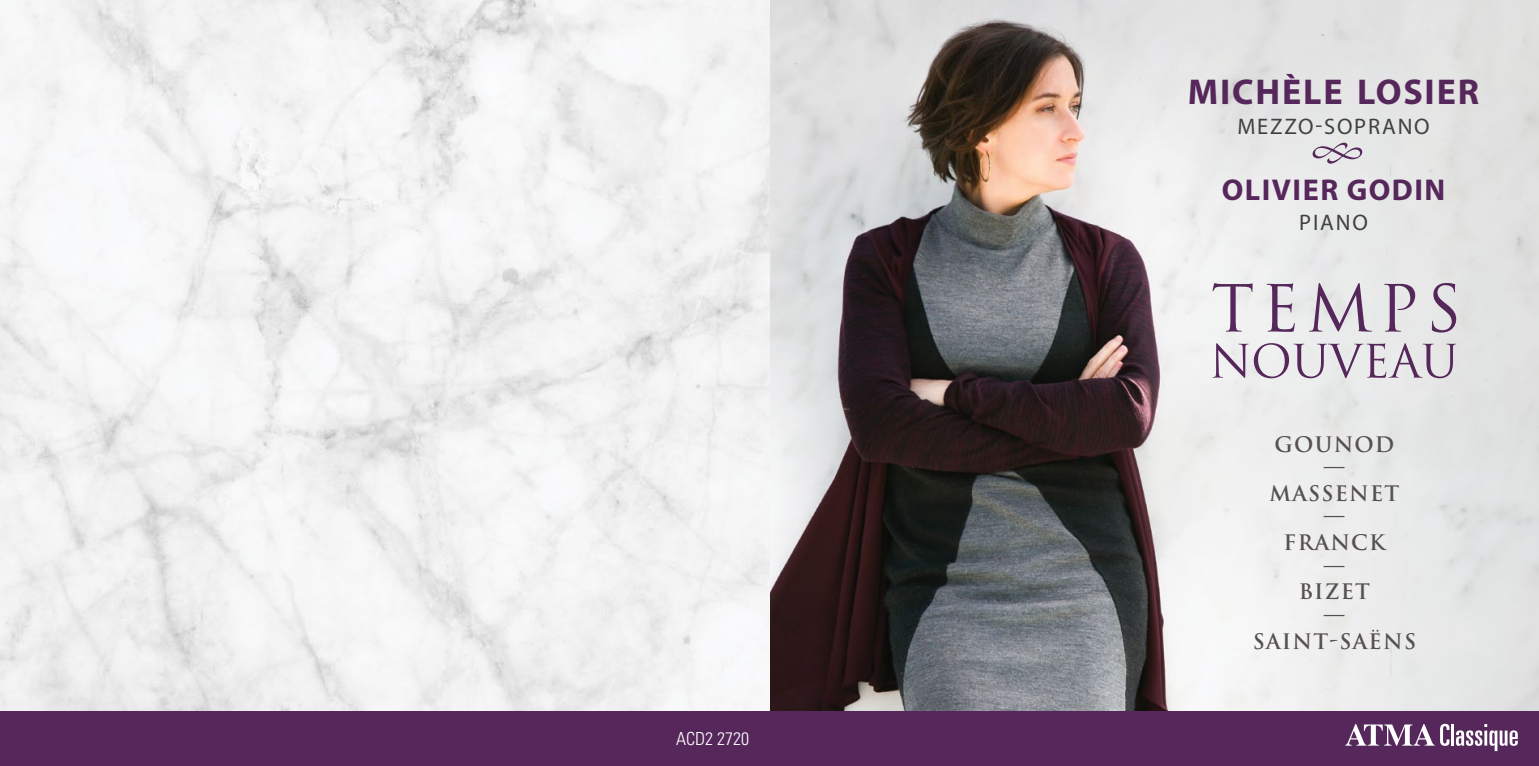
<style>
.page{position:relative;width:1539px;height:766px;background:#fff}
.page>*{position:absolute;margin:0;border:0;box-sizing:border-box;transform-origin:0 0}
.t1{font:700 36px "Myriad Pro";letter-spacing:.05em;color:#55275b}
.t2{font:700 30.15px "Myriad Pro";color:#55275b}
.t3{font:22.5px "Myriad Pro";letter-spacing:.08em;color:#414042}
.t4{font:700 20.93px/24.5px "Trajan Pro";letter-spacing:.06em;color:#564f54;text-align:center}
.t5{font:300 condensed 18px "Univers";color:#fff}
</style>
<div class="page">
<img style="left:770px;top:0;width:769px;height:711px">
<div style="left:770px;top:711px;width:769px;height:54px;background:#55275b"></div>
<svg style="left:1345px;top:723px;width:104px;height:22px"></svg>
<hr style="left:1451px;top:723px;width:3px;height:22px;background:#fff">
<svg style="left:1456px;top:724px;width:62px;height:26px"></svg>
<svg style="left:1213px;top:283px;width:243px;height:49px"></svg>
<svg style="left:1213px;top:343px;width:243px;height:35px;background:#cbc2cc"></svg>
<svg style="left:1313px;top:143px;width:49px;height:20px"></svg>
<svg style="left:0;top:0;width:770px;height:711px;fill:#f3f3f3"></svg>
<div style="left:0;top:711px;width:770px;height:54px;background:#55275b"></div>
<p class="t5" style="left:676px;top:727px;width:74px">ACD2 2720</p>
<h1 class="t1" style="left:1188px;top:68px;width:293px">MICHÈLE LOSIER</h1>
<p class="t3" style="left:1237px;top:112px;width:194px">MEZZO-SOPRANO</p>
<h2 class="t2" style="left:1222px;top:170px;width:87px">OLIVIER</h2>
<h2 class="t2" style="left:1347px;top:170px;width:100px">GODIN</h2>
<p class="t3" style="left:1299px;top:208px;width:70px">PIANO</p>
<p class="t4" style="left:1253px;top:432px;width:165px">GOUNOD<br>—<br>MASSENET<br>—<br>FRANCK<br>—<br>BIZET<br>—<br>SAINT-SAËNS</p>
</div>
